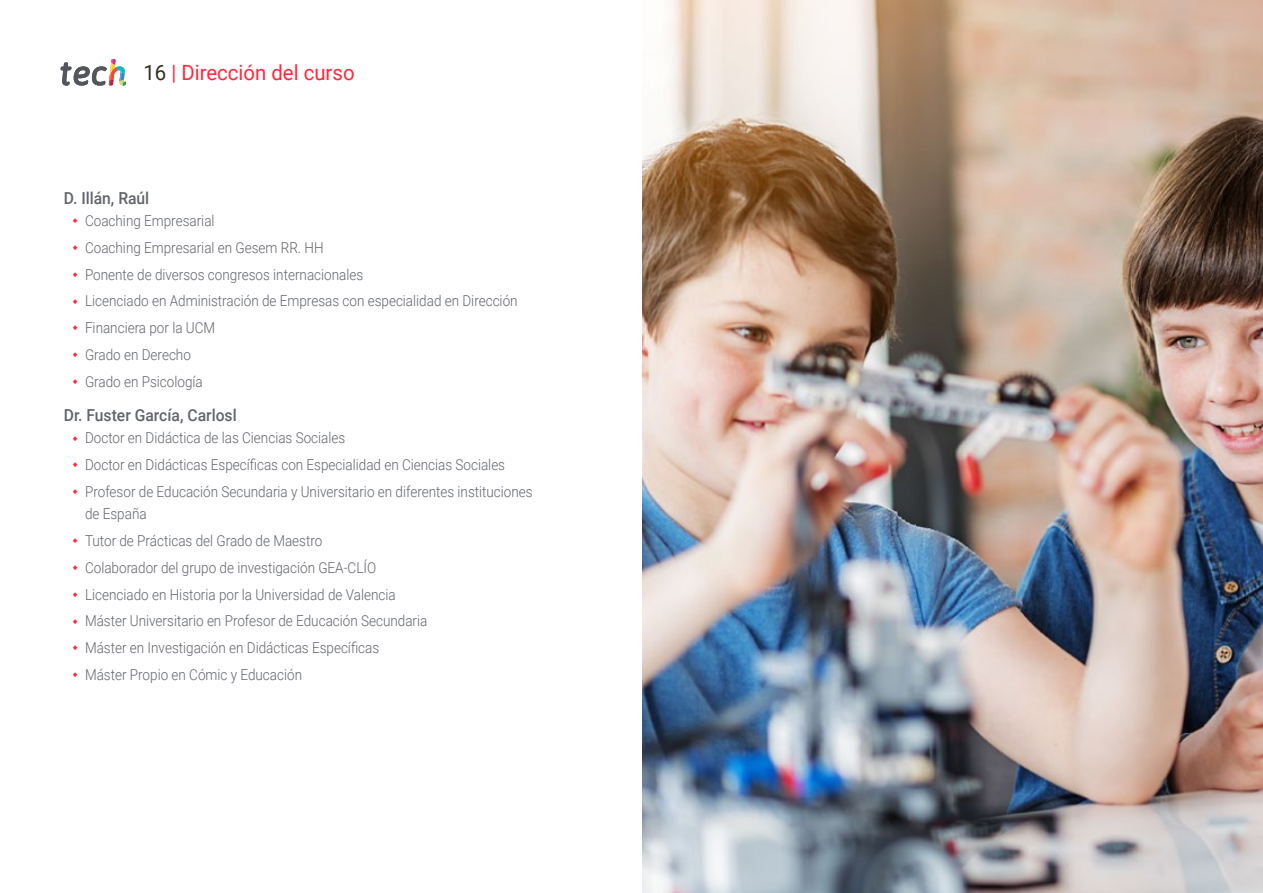
<style>
.page{position:relative;width:1263px;height:893px;background:#fff}
.page>*{position:absolute;margin:0;border:0;box-sizing:border-box;transform-origin:0 0}
.t1{font:21px "Roboto";color:#ff293a}
.t2{font:500 16.5px "Roboto";color:#61646a;scale:.95 1}
.t3{font:300 15px/26.7px "Roboto";color:#61646a;scale:.9 1}
.s1{color:#312e20}
</style>
<div class="page">
<img style="left:642px;top:0;width:621px;height:893px">
<svg style="left:61px;top:59px;width:65px;height:27px"></svg>
<h1 class="t1" style="left:144px;top:57px;width:213px"><span class="s1">16</span> | Dirección del curso</h1>
<p class="t2" style="left:64px;top:186px;width:92px">D. Illán, Raúl</p>
<p class="t3" style="left:85px;top:207px;width:482px">Coaching Empresarial<br>Coaching Empresarial en Gesem RR. HH<br>Ponente de diversos congresos internacionales<br>Licenciado en Administración de Empresas con especialidad en Dirección Financiera por la UCM<br>Grado en Derecho<br>Grado en Psicología</p>
<p class="t2" style="left:64px;top:403px;width:184px">Dr. Fuster García, Carlosl</p>
<p class="t3" style="left:85px;top:424px;width:499px">Doctor en Didáctica de las Ciencias Sociales<br>Doctor en Didácticas Específicas con Especialidad en Ciencias Sociales<br>Profesor de Educación Secundaria y Universitario en diferentes instituciones</p>
<p class="t3" style="left:85px;top:500px;width:382px">de España<br>Tutor de Prácticas del Grado de Maestro<br>Colaborador del grupo de investigación GEA-CLÍO Licenciado en Historia por la Universidad de Valencia Máster Universitario en Profesor de Educación Secundaria Máster en Investigación en Didácticas Específicas<br>Máster Propio en Cómic y Educación</p>
</div>
